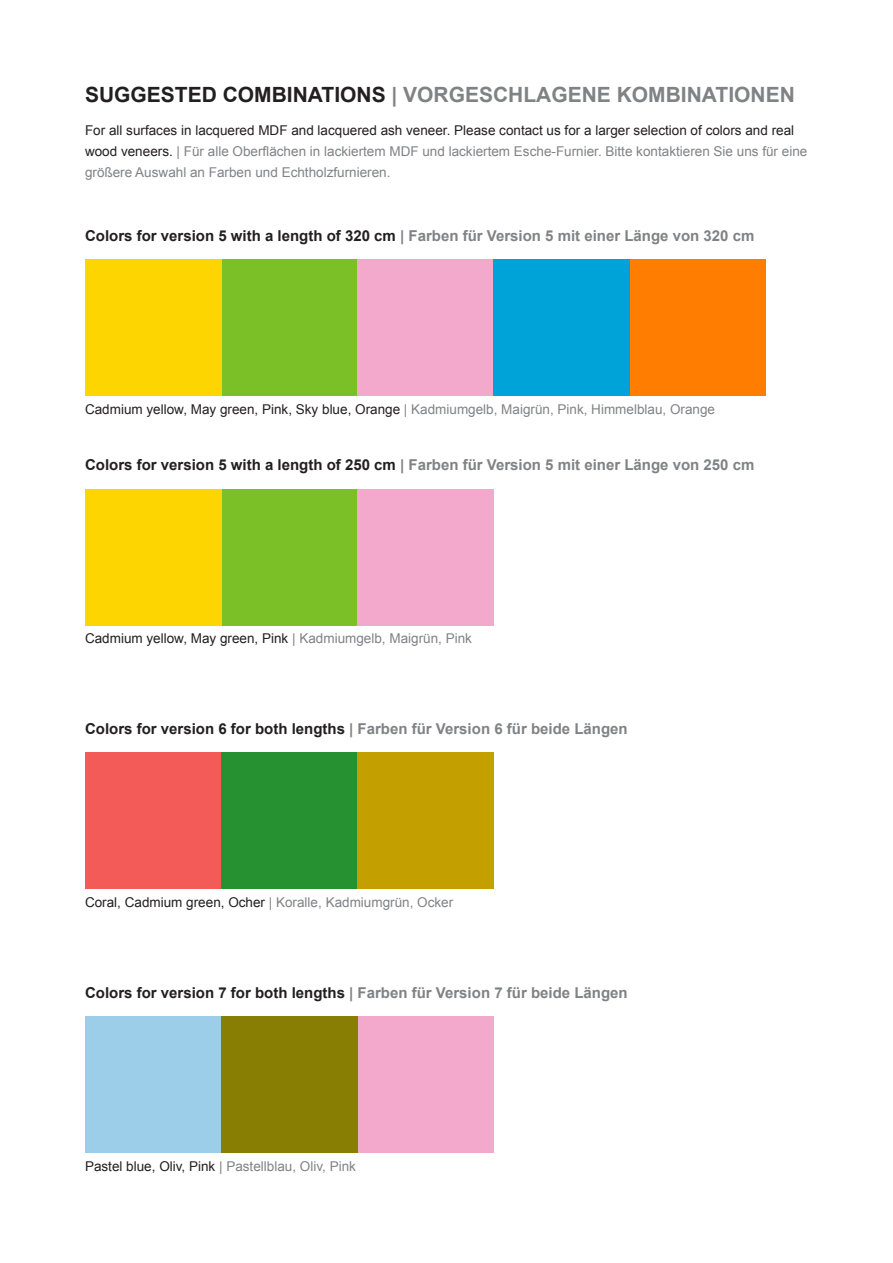
<style>
.page{position:relative;width:893px;height:1263px;background:#fff}
.page>*{position:absolute;margin:0;border:0;box-sizing:border-box;transform-origin:0 0}
.t1{font:700 21px "Arial";color:#808285}
.t2{font:700 15px "Arial";color:#808285}
.t3{font:13.5px/21px "Arial";color:#808285}
.t4{font:13.5px "Arial";color:#231f20}
.s1{color:#231f20}
.s2{color:#808285}
</style>
<div class="page">
<div style="left:85px;top:753px;width:136px;height:136px;background:#f25b58"></div>
<div style="left:221px;top:753px;width:136px;height:136px;background:#269131"></div>
<div style="left:357px;top:753px;width:136px;height:136px;background:#c49f00"></div>
<div style="left:221px;top:259px;width:136px;height:136px;background:#7cc027"></div>
<div style="left:221px;top:489px;width:136px;height:136px;background:#7cc027"></div>
<div style="left:85px;top:259px;width:136px;height:136px;background:#fdd500"></div>
<div style="left:85px;top:489px;width:136px;height:136px;background:#fdd500"></div>
<div style="left:629px;top:259px;width:136px;height:136px;background:#ff7d00"></div>
<div style="left:357px;top:259px;width:136px;height:136px;background:#f2a9cc"></div>
<div style="left:357px;top:489px;width:136px;height:136px;background:#f2a9cc"></div>
<div style="left:493px;top:259px;width:136px;height:136px;background:#00a3d7"></div>
<div style="left:85px;top:1016px;width:136px;height:136px;background:#9ccde9"></div>
<div style="left:357px;top:1016px;width:136px;height:136px;background:#f2a9cc"></div>
<div style="left:221px;top:1016px;width:136px;height:136px;background:#877e03"></div>
<p class="t1" style="left:85px;top:80px;width:711px"><span class="s1">SUGGESTED COMBINATIONS</span> | VORGESCHLAGENE KOMBINATIONEN</p>
<p class="t3" style="left:85px;top:120px;width:724px"><span class="s1">For all surfaces in lacquered MDF and lacquered ash veneer. Please contact us for a larger selection of colors and real wood veneers.</span> | Für alle Oberflächen in lackiertem MDF und lackiertem Esche-Furnier. Bitte kontaktieren Sie uns für eine größere Auswahl an Farben und Echtholzfurnieren.</p>
<p class="t2" style="left:85px;top:225px;width:671px"><span class="s1">Colors for version 5 with a length of 320 cm</span> | Farben für Version 5 mit einer Länge von 320 cm</p>
<p class="t3" style="left:85px;top:399px;width:631px"><span class="s1">Cadmium yellow, May green, Pink, Sky blue, Orange</span> | Kadmiumgelb, Maigrün, Pink, Himmelblau, Orange</p>
<p class="t2" style="left:85px;top:455px;width:671px"><span class="s1">Colors for version 5 with a length of 250 cm</span> | Farben für Version 5 mit einer Länge von 250 cm</p>
<p class="t4" style="left:85px;top:630px;width:388px">Cadmium yellow, May green, Pink <span class="s2">| Kadmiumgelb, Maigrün, Pink</span></p>
<p class="t2" style="left:85px;top:719px;width:544px"><span class="s1">Colors for version 6 for both lengths</span> | Farben für Version 6 für beide Längen</p>
<p class="t3" style="left:85px;top:892px;width:370px"><span class="s1">Coral, Cadmium green, Ocher</span> | Koralle, Kadmiumgrün, Ocker</p>
<p class="t2" style="left:85px;top:982px;width:544px"><span class="s1">Colors for version 7 for both lengths</span> | Farben für Version 7 für beide Längen</p>
<p class="t3" style="left:85px;top:1156px;width:272px"><span class="s1">Pastel blue, Oliv, Pink</span> | Pastellblau, Oliv, Pink</p>
</div>
